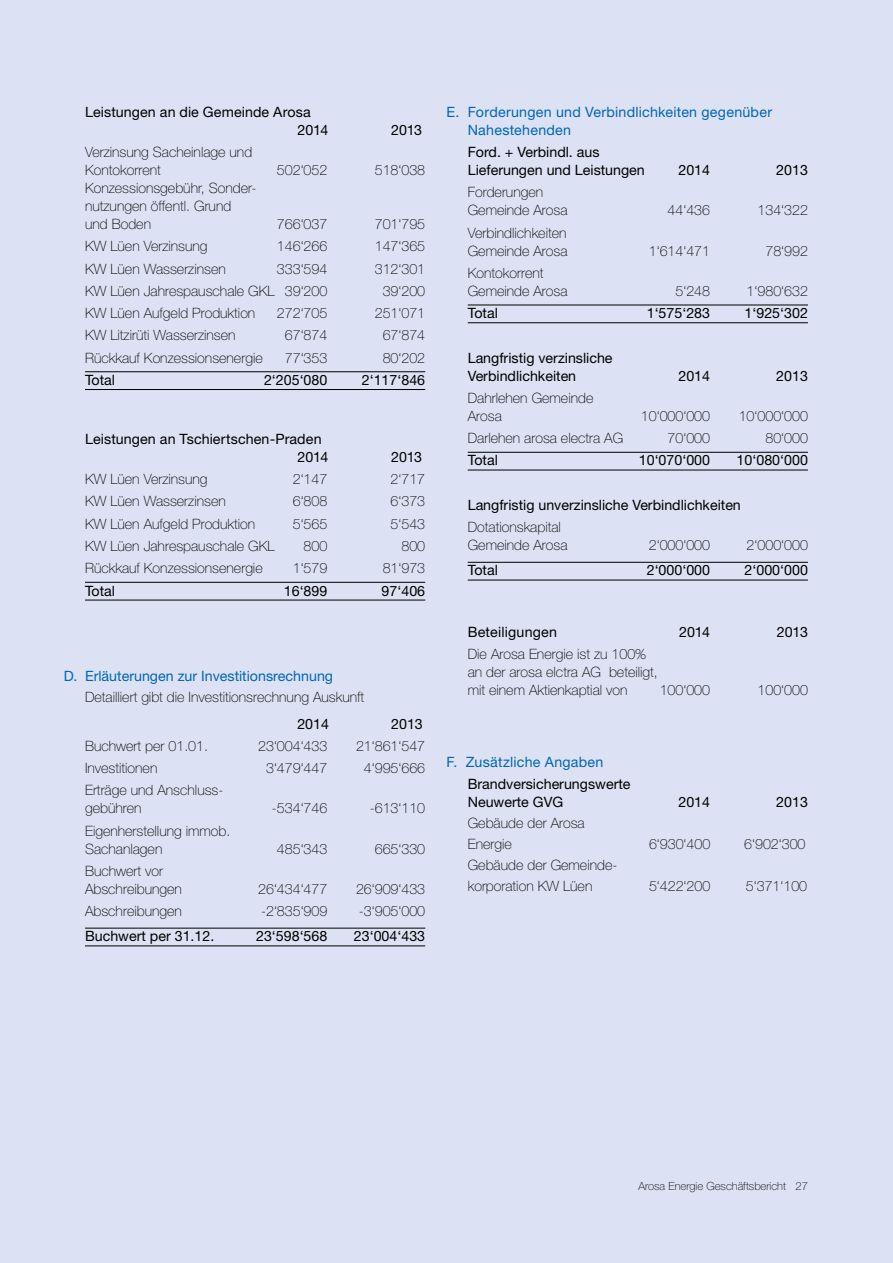
<style>
.page{position:relative;width:893px;height:1263px;background:#dce2f3}
.page>*{position:absolute;margin:0;border:0;box-sizing:border-box;transform-origin:0 0}
.t1{font:100 14.25px/18px "Helvetica Neue LT Std";color:#000}
.t2{font:14.25px/18px "Helvetica Neue LT Std";color:#000}
.t3{font:14.25px/18px "Helvetica Neue LT Std";letter-spacing:.01em;color:#0066b3}
.t4{font:100 11.25px "Helvetica Neue LT Std";color:#000}
</style>
<div class="page">
<hr style="left:85px;top:371px;width:340px;height:1px;background:#000">
<hr style="left:85px;top:389px;width:340px;height:1px;background:#000">
<hr style="left:85px;top:582px;width:340px;height:1px;background:#000">
<hr style="left:85px;top:600px;width:340px;height:1px;background:#000">
<hr style="left:85px;top:928px;width:340px;height:1px;background:#000">
<hr style="left:85px;top:945px;width:340px;height:1px;background:#000">
<hr style="left:468px;top:305px;width:340px;height:1px;background:#000">
<hr style="left:468px;top:322px;width:340px;height:1px;background:#000">
<hr style="left:468px;top:452px;width:340px;height:1px;background:#000">
<hr style="left:468px;top:470px;width:340px;height:1px;background:#000">
<hr style="left:468px;top:562px;width:340px;height:1px;background:#000">
<hr style="left:468px;top:580px;width:340px;height:1px;background:#000">
<p class="t2" style="left:297px;top:103px;width:32px;text-indent:-234px">Leistungen an die Gemeinde Arosa<br>2014</p>
<p class="t2" style="left:391px;top:121px;width:33px">2013</p>
<p class="t1" style="left:85px;top:143px;width:169px">Verzinsung Sacheinlage und<br>Kontokorrent</p>
<p class="t1" style="left:85px;top:179px;width:173px">Konzessionsgebühr, Sonder&shy;nutzungen öffentl. Grund und Boden</p>
<p class="t1" style="left:277px;top:161px;width:52px">502‘052</p>
<p class="t1" style="left:375px;top:161px;width:52px">518‘038</p>
<p class="t1" style="left:277px;top:215px;width:52px">766‘037</p>
<p class="t1" style="left:375px;top:215px;width:52px">701‘795</p>
<p class="t1" style="left:85px;top:237px;width:124px">KW Lüen Verzinsung</p>
<p class="t1" style="left:277px;top:237px;width:52px">146‘266</p>
<p class="t1" style="left:375px;top:237px;width:52px">147‘365</p>
<p class="t1" style="left:85px;top:260px;width:142px">KW Lüen Wasserzinsen</p>
<p class="t1" style="left:277px;top:260px;width:52px">333‘594</p>
<p class="t1" style="left:375px;top:260px;width:52px">312‘301</p>
<p class="t1" style="left:85px;top:282px;width:244px">KW Lüen Jahrespauschale GKL 39‘200</p>
<p class="t1" style="left:383px;top:282px;width:44px">39‘200</p>
<p class="t1" style="left:85px;top:304px;width:172px">KW Lüen Aufgeld Produktion</p>
<p class="t1" style="left:277px;top:304px;width:52px">272‘705</p>
<p class="t1" style="left:375px;top:304px;width:52px">251‘071</p>
<p class="t1" style="left:85px;top:326px;width:152px">KW Litzirüti Wasserzinsen</p>
<p class="t1" style="left:285px;top:326px;width:44px">67‘874</p>
<p class="t1" style="left:383px;top:326px;width:44px">67‘874</p>
<p class="t1" style="left:85px;top:349px;width:179px">Rückkauf Konzessionsenergie</p>
<p class="t1" style="left:285px;top:349px;width:44px">77‘353</p>
<p class="t1" style="left:383px;top:349px;width:44px">80‘202</p>
<p class="t2" style="left:85px;top:371px;width:32px">Total</p>
<p class="t2" style="left:264px;top:371px;width:65px">2‘205‘080</p>
<p class="t2" style="left:362px;top:371px;width:65px">2‘117‘846</p>
<p class="t2" style="left:297px;top:430px;width:32px;text-indent:-212px">Leistungen an Tschiertschen-Praden<br>2014</p>
<p class="t2" style="left:391px;top:448px;width:33px">2013</p>
<p class="t1" style="left:85px;top:470px;width:124px">KW Lüen Verzinsung</p>
<p class="t1" style="left:293px;top:470px;width:36px">2‘147</p>
<p class="t1" style="left:391px;top:470px;width:36px">2‘717</p>
<p class="t1" style="left:85px;top:492px;width:142px">KW Lüen Wasserzinsen</p>
<p class="t1" style="left:293px;top:492px;width:36px">6‘808</p>
<p class="t1" style="left:391px;top:492px;width:36px">6‘373</p>
<p class="t1" style="left:85px;top:515px;width:172px">KW Lüen Aufgeld Produktion</p>
<p class="t1" style="left:293px;top:515px;width:36px">5‘565</p>
<p class="t1" style="left:391px;top:515px;width:36px">5‘543</p>
<p class="t1" style="left:85px;top:537px;width:191px">KW Lüen Jahrespauschale GKL</p>
<p class="t1" style="left:304px;top:537px;width:25px">800</p>
<p class="t1" style="left:401px;top:537px;width:25px">800</p>
<p class="t1" style="left:85px;top:559px;width:179px">Rückkauf Konzessionsenergie</p>
<p class="t1" style="left:293px;top:559px;width:36px">1‘579</p>
<p class="t1" style="left:383px;top:559px;width:44px">81‘973</p>
<p class="t2" style="left:85px;top:581px;width:32px">Total</p>
<p class="t2" style="left:284px;top:581px;width:45px">16‘899</p>
<p class="t2" style="left:382px;top:581px;width:45px">97‘406</p>
<p class="t3" style="left:64px;top:667px;width:271px">D. Erläuterungen zur I nvestitionsrechnung</p>
<p class="t1" style="left:85px;top:688px;width:281px">Detailliert gibt die Investitionsrechnung Auskunft</p>
<p class="t2" style="left:297px;top:714px;width:33px">2014</p>
<p class="t2" style="left:391px;top:714px;width:33px">2013</p>
<p class="t1" style="left:85px;top:737px;width:125px">Buchwert per 01.01.</p>
<p class="t1" style="left:258px;top:737px;width:71px">23‘004‘433</p>
<p class="t1" style="left:356px;top:737px;width:71px">21‘861‘547</p>
<p class="t1" style="left:85px;top:759px;width:74px">Investitionen</p>
<p class="t1" style="left:266px;top:759px;width:63px">3‘479‘447</p>
<p class="t1" style="left:364px;top:759px;width:63px">4‘995‘666</p>
<p class="t1" style="left:85px;top:781px;width:140px">Erträge und Anschluss&shy;gebühren</p>
<p class="t1" style="left:272px;top:799px;width:57px">-534‘746</p>
<p class="t1" style="left:370px;top:799px;width:57px">-613‘110</p>
<p class="t1" style="left:85px;top:821px;width:147px">Eigenherstellung immob.<br>Sachanlagen</p>
<p class="t1" style="left:85px;top:862px;width:98px">Buchwert vor<br>Abschreibungen</p>
<p class="t1" style="left:277px;top:839px;width:52px">485‘343</p>
<p class="t1" style="left:375px;top:839px;width:52px">665‘330</p>
<p class="t1" style="left:258px;top:880px;width:71px">26‘434‘477</p>
<p class="t1" style="left:356px;top:880px;width:71px">26‘909‘433</p>
<p class="t1" style="left:85px;top:902px;width:98px">Abschreibungen</p>
<p class="t1" style="left:261px;top:902px;width:68px">-2‘835‘909</p>
<p class="t1" style="left:359px;top:902px;width:68px">-3‘905‘000</p>
<p class="t2" style="left:85px;top:927px;width:131px">Buchwert per 31.12.</p>
<p class="t2" style="left:256px;top:927px;width:73px">23‘598‘568</p>
<p class="t2" style="left:354px;top:927px;width:73px">23‘004‘433</p>
<p class="t3" style="left:468px;top:103px;width:306px;text-indent:-21px">E. Forderungen und Verbindlichkeiten gegenüber<br>Nahestehenden</p>
<p class="t2" style="left:468px;top:143px;width:179px">Ford. + Verbindl. aus<br>Lieferungen und Leistungen</p>
<p class="t2" style="left:678px;top:161px;width:33px">2014</p>
<p class="t2" style="left:776px;top:161px;width:33px">2013</p>
<p class="t1" style="left:468px;top:183px;width:101px">Forderungen<br>Gemeinde Arosa</p>
<p class="t1" style="left:468px;top:224px;width:101px">Verbindlichkeiten<br>Gemeinde Arosa</p>
<p class="t1" style="left:468px;top:264px;width:101px">Kontokorrent<br>Gemeinde Arosa</p>
<p class="t1" style="left:668px;top:201px;width:44px">44‘436</p>
<p class="t1" style="left:757px;top:201px;width:52px">134‘322</p>
<p class="t1" style="left:649px;top:242px;width:63px">1‘614‘471</p>
<p class="t1" style="left:765px;top:242px;width:44px">78‘992</p>
<p class="t1" style="left:675px;top:282px;width:36px">5‘248</p>
<p class="t1" style="left:747px;top:282px;width:63px">1‘980‘632</p>
<p class="t2" style="left:468px;top:304px;width:32px">Total</p>
<p class="t2" style="left:647px;top:304px;width:65px">1‘575‘283</p>
<p class="t2" style="left:744px;top:304px;width:65px">1‘925‘302</p>
<p class="t2" style="left:468px;top:348px;width:146px">Langfristig verzinsliche<br>Verbindlichkeiten</p>
<p class="t2" style="left:678px;top:366px;width:33px">2014</p>
<p class="t2" style="left:776px;top:366px;width:33px">2013</p>
<p class="t1" style="left:468px;top:389px;width:127px">Dahrlehen Gemeinde<br>Arosa</p>
<p class="t1" style="left:641px;top:407px;width:71px">10‘000‘000</p>
<p class="t1" style="left:739px;top:407px;width:71px">10‘000‘000</p>
<p class="t1" style="left:468px;top:429px;width:157px">Darlehen arosa electra AG</p>
<p class="t1" style="left:668px;top:429px;width:44px">70‘000</p>
<p class="t1" style="left:765px;top:429px;width:44px">80‘000</p>
<p class="t2" style="left:468px;top:451px;width:32px">Total</p>
<p class="t2" style="left:639px;top:451px;width:73px">10‘070‘000</p>
<p class="t2" style="left:737px;top:451px;width:73px">10‘080‘000</p>
<p class="t2" style="left:468px;top:496px;width:275px">Langfristig unverzinsliche Verbindlichkeiten</p>
<p class="t1" style="left:468px;top:518px;width:101px">Dotationskapital<br>Gemeinde Arosa</p>
<p class="t1" style="left:649px;top:536px;width:63px">2‘000‘000</p>
<p class="t1" style="left:747px;top:536px;width:63px">2‘000‘000</p>
<p class="t2" style="left:468px;top:561px;width:32px">Total</p>
<p class="t2" style="left:647px;top:561px;width:65px">2‘000‘000</p>
<p class="t2" style="left:744px;top:561px;width:65px">2‘000‘000</p>
<p class="t2" style="left:468px;top:622px;width:91px">Beteiligungen</p>
<p class="t2" style="left:679px;top:622px;width:32px">2014</p>
<p class="t2" style="left:777px;top:622px;width:33px">2013</p>
<p class="t1" style="left:468px;top:645px;width:192px">Die Arosa Energie ist zu 100% an der arosa elctra AG beteiligt, mit einem Aktienkaptial von</p>
<p class="t1" style="left:660px;top:681px;width:52px">100‘000</p>
<p class="t1" style="left:757px;top:681px;width:52px">100‘000</p>
<p class="t3" style="left:446px;top:752px;width:159px">F. Zusätzliche Angaben</p>
<p class="t2" style="left:468px;top:774px;width:164px">Brandversicherungswerte<br>Neuwerte GVG</p>
<p class="t1" style="left:468px;top:812px;width:118px;line-height:21px">Gebäude der Arosa<br>Energie</p>
<p class="t1" style="left:468px;top:854px;width:151px;line-height:21px">Gebäude der Gemeinde&shy;korporation KW Lüen</p>
<p class="t2" style="left:678px;top:792px;width:33px">2014</p>
<p class="t2" style="left:776px;top:792px;width:33px">2013</p>
<p class="t1" style="left:649px;top:835px;width:63px">6‘930‘400</p>
<p class="t1" style="left:744px;top:835px;width:63px">6‘902‘300</p>
<p class="t1" style="left:649px;top:877px;width:63px">5‘422‘200</p>
<p class="t1" style="left:746px;top:877px;width:63px">5‘371‘100</p>
<p class="t4" style="left:638px;top:1179px;width:171px">Arosa Energie Geschäftsbericht 27</p>
</div>
